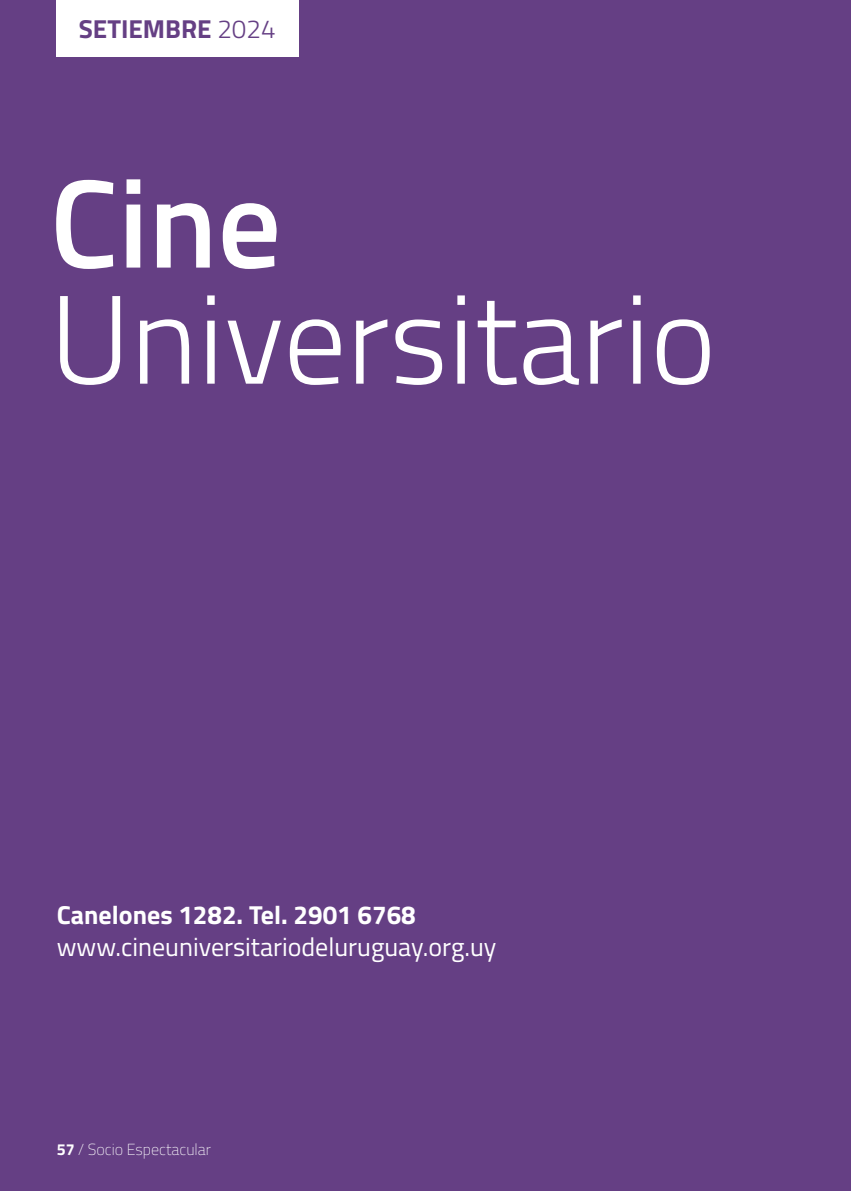
<style>
.page{position:relative;width:851px;height:1191px;background:#fff}
.page>*{position:absolute;margin:0;border:0;box-sizing:border-box;transform-origin:0 0}
.t1{font:300 126px "Titillium Web";color:#fff}
.t2{font:600 126px "Titillium Web";color:#fff}
.t3{font:26px "Titillium Web";color:#fff}
.t4{font:700 26px "Titillium Web";color:#fff}
.t5{font:700 26px "Titillium Web";color:#653f84}
.t6{font:200 16px "Titillium Web";color:#fff}
.s1{font-weight:300}
.s2{font-weight:700}
</style>
<div class="page">
<div style="left:0;top:0;width:850px;height:1191px;background:#653f84"></div>
<div style="left:56px;top:0;width:242px;height:57px;background:#fff"></div>
<p class="t5" style="left:79px;top:9px;width:198px">SETIEMBRE <span class="s1">2024</span></p>
<p class="t2" style="left:50px;top:129px;width:233px">Cine</p>
<p class="t1" style="left:50px;top:248px;width:668px">Universitario</p>
<p class="t4" style="left:57px;top:894px;width:360px">Canelones 1282. Tel. 2901 6768</p>
<p class="t3" style="left:57px;top:927px;width:441px">www.cineuniversitariodeluruguay.org.uy</p>
<p class="t6" style="left:57px;top:1138px;width:156px"><span class="s2">57</span> / Socio Espectacular</p>
</div>
